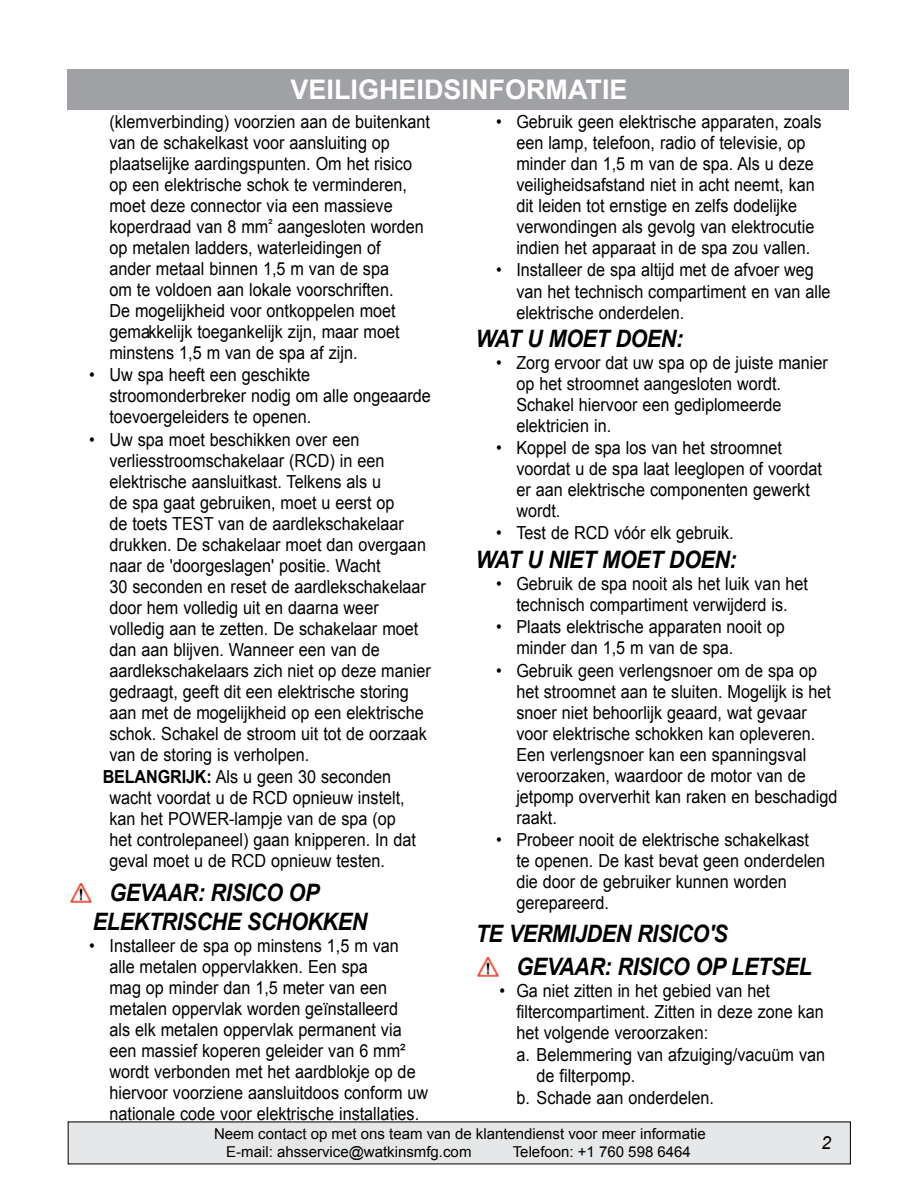
<style>
.page{position:relative;width:918px;height:1188px;background:#fff}
.page>*{position:absolute;margin:0;border:0;box-sizing:border-box;transform-origin:0 0}
.t1{font:700 27px "Arial";color:#fff}
.t2{font:italic 700 24px/28.8px "Arial";letter-spacing:-.02em;color:#000;scale:.9 1}
.t3{font:18px/21px "Arial";color:#000;scale:.9 1}
.t4{font:italic 18px "Arial";color:#000}
.t5{font:15px/17.7px "Arial";color:#000}
.s1{font-weight:700}
</style>
<div class="page">
<div style="left:68px;top:1122px;width:782px;height:42px;background:#e6e7e8"></div>
<img style="left:70px;top:883px;width:22px;height:19px">
<img style="left:477px;top:958px;width:21px;height:18px">
<div style="left:68px;top:69px;width:781px;height:41px;background:#9fa1a4"></div>
<h1 class="t1" style="left:290px;top:71px;width:339px">VEILIGHEIDSINFORMATIE</h1>
<p class="t3" style="left:109px;top:112px;width:358px">(klemverbinding) voorzien aan de buitenkant van de schakelkast voor aansluiting op plaatselijke aardingspunten. Om het risico op een elektrische schok te verminderen, moet deze connector via een massieve koperdraad van 8 mm<sup>²</sup> aangesloten worden op metalen ladders, waterleidingen of<br>ander metaal binnen 1,5 m van de spa<br>om te voldoen aan lokale voorschriften.<br>De mogelijkheid voor ontkoppelen moet gemakkelijk toegankelijk zijn, maar moet minstens 1,5 m van de spa af zijn.</p>
<p class="t3" style="left:109px;top:365px;width:359px;text-indent:-20px">• Uw spa heeft een geschikte stroomonderbreker nodig om alle ongeaarde toevoergeleiders te openen.</p>
<p class="t3" style="left:89px;top:429px;width:302px">• Uw spa moet beschikken over een</p>
<p class="t3" style="left:109px;top:450px;width:307px">verliesstroomschakelaar (RCD) in een</p>
<p class="t3" style="left:109px;top:471px;width:303px">elektrische aansluitkast. Telkens als u</p>
<p class="t3" style="left:109px;top:492px;width:318px">de spa gaat gebruiken, moet u eerst op</p>
<p class="t3" style="left:109px;top:513px;width:329px">de toets TEST van de aardlekschakelaar</p>
<p class="t3" style="left:109px;top:534px;width:353px">drukken. De schakelaar moet dan overgaan</p>
<p class="t3" style="left:109px;top:555px;width:303px">naar de 'doorgeslagen' positie. Wacht</p>
<p class="t3" style="left:109px;top:576px;width:353px">30 seconden en reset de aardlekschakelaar</p>
<p class="t3" style="left:109px;top:597px;width:301px">door hem volledig uit en daarna weer</p>
<p class="t3" style="left:109px;top:618px;width:345px">volledig aan te zetten. De schakelaar moet</p>
<p class="t3" style="left:109px;top:639px;width:302px">dan aan blijven. Wanneer een van de</p>
<p class="t3" style="left:109px;top:660px;width:359px">aardlekschakelaars zich niet op deze manier</p>
<p class="t3" style="left:109px;top:681px;width:334px">gedraagt, geeft dit een elektrische storing</p>
<p class="t3" style="left:109px;top:702px;width:351px">aan met de mogelijkheid op een elektrische</p>
<p class="t3" style="left:109px;top:723px;width:354px">schok. Schakel de stroom uit tot de oorzaak</p>
<p class="t3" style="left:109px;top:744px;width:224px">van de storing is verholpen.</p>
<p class="t3" style="left:103px;top:766px;width:322px"><span class="s1">BELANGRIJK:</span> Als u geen 30 seconden</p>
<p class="t3" style="left:109px;top:787px;width:330px">wacht voordat u de RCD opnieuw instelt,</p>
<p class="t3" style="left:109px;top:808px;width:320px">kan het POWER-lampje van de spa (op</p>
<p class="t3" style="left:109px;top:829px;width:342px">het controlepaneel) gaan knipperen. In dat</p>
<p class="t3" style="left:109px;top:850px;width:308px">geval moet u de RCD opnieuw testen.</p>
<h2 class="t2" style="left:93px;top:879px;width:306px;text-indent:17px">GEVAAR: RISICO OP<br>ELEKTRISCHE SCHOKKEN</h2>
<p class="t3" style="left:110px;top:935px;width:356px;text-indent:-20px">• Installeer de spa op minstens 1,5 m van alle metalen oppervlakken. Een spa<br>mag op minder dan 1,5 meter van een metalen oppervlak worden geïnstalleerd<br>als elk metalen oppervlak permanent via een massief koperen geleider van 6 mm² wordt verbonden met het aardblokje op de hiervoor voorziene aansluitdoos conform uw nationale code voor elektrische installaties.</p>
<p class="t3" style="left:516px;top:112px;width:341px;text-indent:-20px">• Gebruik geen elektrische apparaten, zoals een lamp, telefoon, radio of televisie, op minder dan 1,5 m van de spa. Als u deze veiligheidsafstand niet in acht neemt, kan dit leiden tot ernstige en zelfs dodelijke verwondingen als gevolg van elektrocutie indien het apparaat in de spa zou vallen.</p>
<p class="t3" style="left:516px;top:260px;width:351px;text-indent:-20px">• Installeer de spa altijd met de afvoer weg van het technisch compartiment en van alle elektrische onderdelen.</p>
<h2 class="t2" style="left:476px;top:325px;width:232px">WAT U MOET DOEN:</h2>
<p class="t3" style="left:516px;top:353px;width:348px;text-indent:-20px">• Zorg ervoor dat uw spa op de juiste manier op het stroomnet aangesloten wordt.<br>Schakel hiervoor een gediplomeerde elektricien in.</p>
<p class="t3" style="left:516px;top:438px;width:341px;text-indent:-20px">• Koppel de spa los van het stroomnet voordat u de spa laat leeglopen of voordat er aan elektrische componenten gewerkt wordt.</p>
<p class="t3" style="left:496px;top:523px;width:266px">• Test de RCD vóór elk gebruik.</p>
<h2 class="t2" style="left:476px;top:546px;width:291px">WAT U NIET MOET DOEN:</h2>
<p class="t3" style="left:496px;top:574px;width:348px;text-align:center">• Gebruik de spa nooit als het luik van het technisch compartiment verwijderd is.</p>
<p class="t3" style="left:516px;top:617px;width:300px;text-indent:-20px">• Plaats elektrische apparaten nooit op minder dan 1,5 m van de spa.</p>
<p class="t3" style="left:516px;top:660px;width:358px;text-indent:-20px">• Gebruik geen verlengsnoer om de spa op het stroomnet aan te sluiten. Mogelijk is het snoer niet behoorlijk geaard, wat gevaar voor elektrische schokken kan opleveren.<br>Een verlengsnoer kan een spanningsval veroorzaken, waardoor de motor van de jetpomp oververhit kan raken en beschadigd raakt.</p>
<p class="t3" style="left:516px;top:829px;width:345px;text-indent:-20px">• Probeer nooit de elektrische schakelkast te openen. De kast bevat geen onderdelen die door de gebruiker kunnen worden gerepareerd.</p>
<h2 class="t2" style="left:516px;top:918px;width:330px;line-height:33.2px;text-indent:-40px">TE VERMIJDEN RISICO'S<br>GEVAAR: RISICO OP LETSEL</h2>
<p class="t3" style="left:500px;top:981px;width:302px">• Ga niet zitten in het gebied van het</p>
<p class="t3" style="left:516px;top:1002px;width:343px">filtercompartiment. Zitten in deze zone kan</p>
<p class="t3" style="left:516px;top:1023px;width:215px">het volgende veroorzaken:</p>
<p class="t3" style="left:516px;top:1045px;width:345px">a. Belemmering van afzuiging/vacuüm van</p>
<p class="t3" style="left:537px;top:1066px;width:111px">de filterpomp.</p>
<p class="t3" style="left:516px;top:1088px;width:221px">b. Schade aan onderdelen.</p>
<p class="t5" style="left:226px;top:1125px;width:481px;text-indent:-12px">Neem contact op met ons team van de klantendienst voor meer informatie<br>E-mail: ahsservice@watkinsmfg.com</p>
<p class="t5" style="left:513px;top:1143px;width:180px">Telefoon: +1 760 598 6464</p>
<p class="t4" style="left:821px;top:1131px;width:12px">2</p>
</div>
